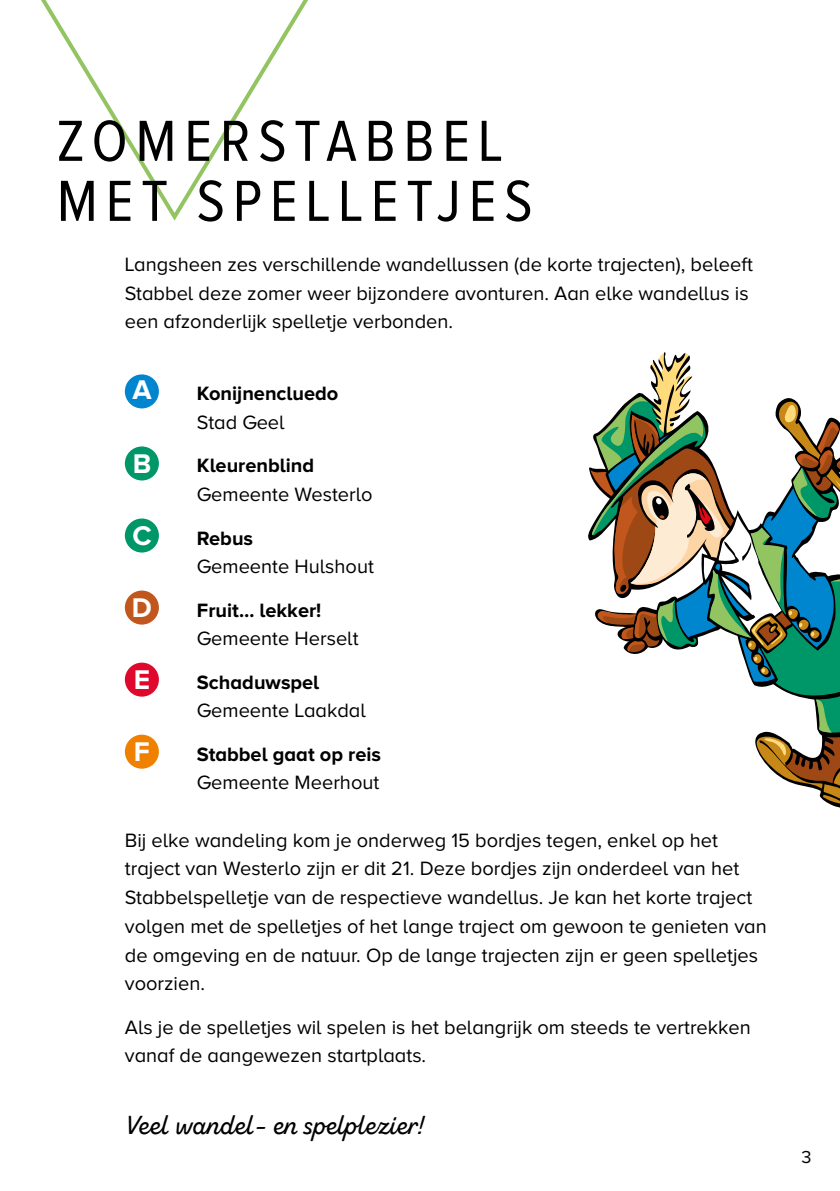
<style>
.page{position:relative;width:840px;height:1191px;background:#fff}
.page>*{position:absolute;margin:0;border:0;box-sizing:border-box;transform-origin:0 0}
.t1{font:60px/60px "Proxima Nova Cond";letter-spacing:.13em;color:#000}
.t2{font:700 28px "Proxima Nova A";color:#fff}
.t3{font:26px "Zing Script Rust SB Demo Base";color:#000}
.t4{font:20px/28.6px "Proxima Nova A";color:#000}
.t5{font:700 20px "Proxima Nova A";color:#000}
.t6{font:18px "Proxima Nova A";color:#000}
</style>
<div class="page">
<div style="left:125px;top:374px;width:34px;height:34px;background:#0086ce;border-radius:50%"></div>
<div style="left:125px;top:446px;width:34px;height:34px;background:#009768;border-radius:50%"></div>
<div style="left:125px;top:518px;width:34px;height:34px;background:#009768;border-radius:50%"></div>
<div style="left:125px;top:590px;width:34px;height:34px;background:#c2571d;border-radius:50%"></div>
<div style="left:125px;top:662px;width:34px;height:34px;background:#de092d;border-radius:50%"></div>
<div style="left:125px;top:734px;width:34px;height:34px;background:#f08100;border-radius:50%"></div>
<svg style="left:590px;top:352px;width:249px;height:452px"></svg>
<svg style="left:41px;top:0;width:267px;height:221px"></svg>
<h1 class="t1" style="left:57px;top:113px;width:477px">ZOMERSTABBEL<br>MET SPELLETJES</h1>
<p class="t4" style="left:125px;top:250px;width:629px">Langsheen zes verschillende wandellussen (de korte trajecten), beleeft<br>Stabbel deze zomer weer bijzondere avonturen. Aan elke wandellus is een afzonderlijk spelletje verbonden.</p>
<h2 class="t2" style="left:132px;top:374px;width:21px">A</h2>
<p class="t5" style="left:197px;top:382px;width:143px">Konijnencluedo</p>
<p class="t4" style="left:197px;top:408px;width:89px">Stad Geel</p>
<h2 class="t2" style="left:133px;top:447px;width:20px">B</h2>
<p class="t5" style="left:197px;top:454px;width:119px">Kleurenblind</p>
<p class="t4" style="left:197px;top:480px;width:177px">Gemeente Westerlo</p>
<h2 class="t2" style="left:132px;top:520px;width:21px">C</h2>
<p class="t5" style="left:197px;top:526px;width:58px">Rebus</p>
<p class="t4" style="left:197px;top:552px;width:178px">Gemeente Hulshout</p>
<h2 class="t2" style="left:132px;top:592px;width:22px">D</h2>
<p class="t5" style="left:197px;top:598px;width:126px">Fruit… lekker!</p>
<p class="t4" style="left:197px;top:624px;width:163px">Gemeente Herselt</p>
<h2 class="t2" style="left:134px;top:664px;width:18px">E</h2>
<p class="t5" style="left:197px;top:670px;width:124px">Schaduwspel</p>
<p class="t4" style="left:197px;top:696px;width:170px">Gemeente Laakdal</p>
<h2 class="t2" style="left:134px;top:736px;width:17px">F</h2>
<p class="t5" style="left:197px;top:742px;width:186px">Stabbel gaat op reis</p>
<p class="t4" style="left:197px;top:768px;width:184px">Gemeente Meerhout</p>
<p class="t4" style="left:125px;top:825px;width:643px">Bij elke wandeling kom je onderweg 15 bordjes tegen, enkel op het traject van Westerlo zijn er dit 21. Deze bordjes zijn onderdeel van het Stabbelspelletje van de respectieve wandellus. Je kan het korte traject volgen met de spelletjes of het lange traject om gewoon te genieten van de omgeving en de natuur. Op de lange trajecten zijn er geen spelletjes voorzien.</p>
<p class="t4" style="left:125px;top:1012px;width:627px">Als je de spelletjes wil spelen is het belangrijk om steeds te vertrekken vanaf de aangewezen startplaats.</p>
<h3 class="t3" style="left:125px;top:1109px;width:301px">Veel wandel- en spelplezier!</h3>
<p class="t6" style="left:801px;top:1146px;width:12px">3</p>
</div>
